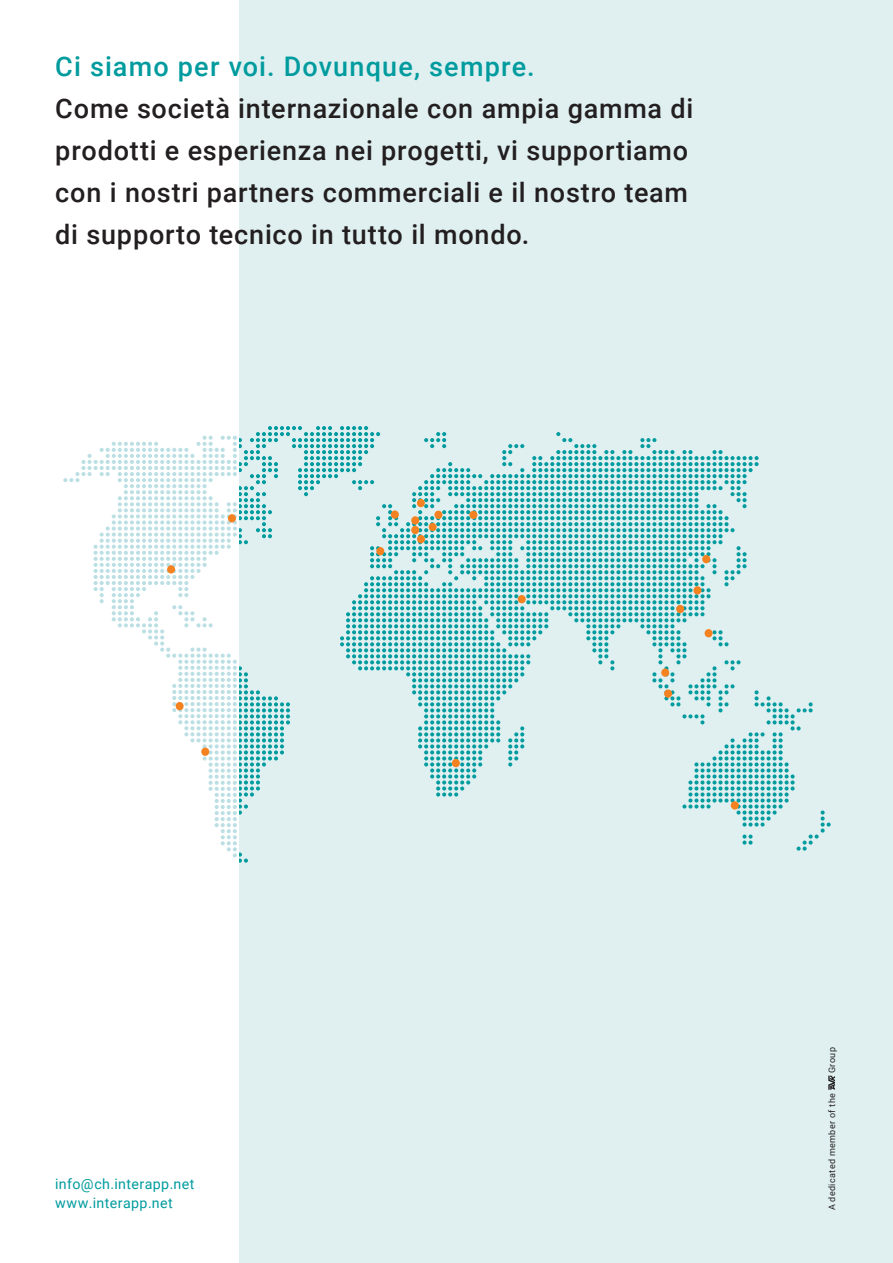
<style>
.page{position:relative;width:893px;height:1263px;background:#fff}
.page>*{position:absolute;margin:0;border:0;box-sizing:border-box;transform-origin:0 0}
.t1{font:500 27px/42px "Roboto";letter-spacing:.03em;color:#231f20}
.t2{font:500 27px "Roboto";letter-spacing:.045em;color:#009b9e}
.t3{font:14.25px/19.5px "Roboto";letter-spacing:.03em;color:#009b9e}
.t4{font:9px "Roboto";letter-spacing:.04em;color:#231f20}
</style>
<div class="page">
<div style="left:239px;top:0;width:654px;height:1263px;background:#e0f0f1"></div>
<svg style="left:828px;top:1075px;width:7px;height:15px"></svg>
<svg style="left:63px;top:426px;width:768px;height:437px"></svg>
<div style="left:411px;top:526px;width:8px;height:8px;background:#f58220;border-radius:50%"></div>
<div style="left:429px;top:523px;width:8px;height:8px;background:#f58220;border-radius:50%"></div>
<div style="left:417px;top:535px;width:8px;height:8px;background:#f58220;border-radius:50%"></div>
<div style="left:376px;top:547px;width:8px;height:8px;background:#f58220;border-radius:50%"></div>
<div style="left:661px;top:668px;width:8px;height:9px;background:#f58220;border-radius:50%"></div>
<div style="left:664px;top:689px;width:8px;height:9px;background:#f58220;border-radius:50%"></div>
<div style="left:705px;top:629px;width:8px;height:8px;background:#f58220;border-radius:50%"></div>
<div style="left:176px;top:702px;width:8px;height:8px;background:#f58220;border-radius:50%"></div>
<div style="left:228px;top:514px;width:8px;height:8px;background:#f58220;border-radius:50%"></div>
<div style="left:676px;top:605px;width:8px;height:8px;background:#f58220;border-radius:50%"></div>
<div style="left:693px;top:586px;width:8px;height:8px;background:#f58220;border-radius:50%"></div>
<div style="left:702px;top:555px;width:8px;height:8px;background:#f58220;border-radius:50%"></div>
<div style="left:518px;top:595px;width:8px;height:8px;background:#f58220;border-radius:50%"></div>
<div style="left:452px;top:759px;width:8px;height:8px;background:#f58220;border-radius:50%"></div>
<div style="left:201px;top:747px;width:8px;height:9px;background:#f58220;border-radius:50%"></div>
<div style="left:731px;top:801px;width:8px;height:8px;background:#f58220;border-radius:50%"></div>
<div style="left:434px;top:511px;width:8px;height:8px;background:#f58220;border-radius:50%"></div>
<div style="left:411px;top:516px;width:8px;height:9px;background:#f58220;border-radius:50%"></div>
<div style="left:391px;top:510px;width:8px;height:9px;background:#f58220;border-radius:50%"></div>
<div style="left:417px;top:499px;width:8px;height:8px;background:#f58220;border-radius:50%"></div>
<div style="left:469px;top:511px;width:8px;height:8px;background:#f58220;border-radius:50%"></div>
<div style="left:167px;top:565px;width:8px;height:8px;background:#f58220;border-radius:50%"></div>
<p class="t2" style="left:55px;top:48px;width:481px">Ci siamo per voi. Dovunque, sempre.</p>
<p class="t1" style="left:55px;top:87px;width:640px">Come società internazionale con ampia gamma di prodotti e esperienza nei progetti, vi supportiamo con i nostri partners commerciali e il nostro team di supporto tecnico in tutto il mondo.</p>
<p class="t3" style="left:55px;top:1173px;width:141px">info@ch.interapp.net www.interapp.net</p>
<p class="t4" style="left:825px;top:1073px;width:27px;rotate:-90deg">Group</p>
<p class="t4" style="left:825px;top:1210px;width:119px;rotate:-90deg">A dedicated member of the</p>
</div>
